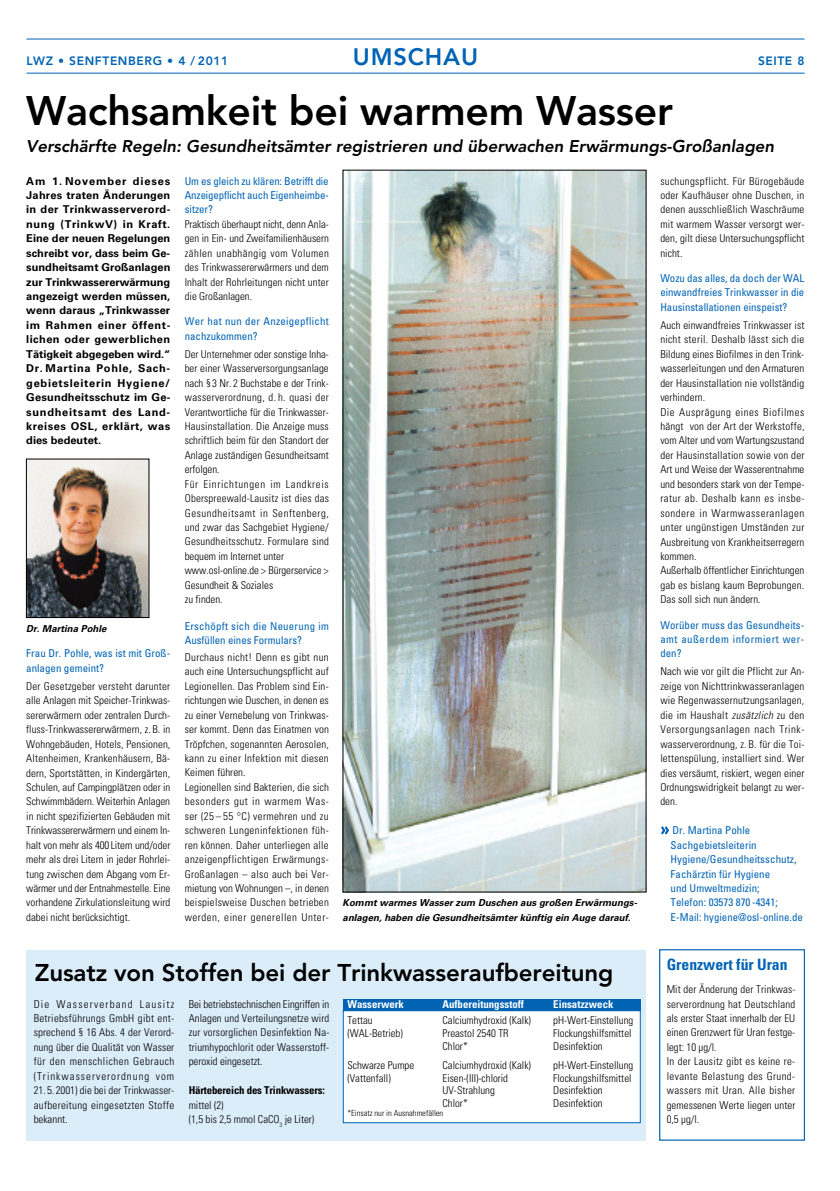
<style>
.page{position:relative;width:840px;height:1191px;background:#fff}
.page>*{position:absolute;margin:0;border:0;box-sizing:border-box;transform-origin:0 0}
.t1{font:800 40.8px "Avenir";letter-spacing:-.005em;color:#000}
.t2{font:800 24px "Avenir";letter-spacing:-.005em;color:#000}
.t3{font:800 23.6px "Avenir";letter-spacing:.035em;color:#0063b4}
.t4{font:italic 800 16.8px "Avenir";color:#000}
.t5{font:700 condensed 15.6px "Univers";color:#0063b4}
.t6{font:800 12px "Avenir";letter-spacing:.05em;color:#0063b4}
.t7{font:300 condensed 10.8px/14.4px "Univers";letter-spacing:.005em;color:#000;text-align:justify}
.t8{font:condensed 10.8px/14.4px "Univers";letter-spacing:.005em;color:#0063b4}
.t9{font:700 10.8px/14.4px "Univers";letter-spacing:.04em;color:#000;text-align:justify}
.t10{font:700 condensed 10.8px "Univers";color:#fff}
.t11{font:condensed 10.8px/14.4px "Univers";letter-spacing:.025em;color:#0063b4}
.t12{font:700 condensed 10.8px "Univers";letter-spacing:-.015em;color:#000}
.t13{font:italic 700 9.6px/14.4px "Univers";color:#000}
.t14{font:300 condensed 8.4px "Univers";color:#000}
.s1{font-style:italic}
</style>
<div class="page">
<hr style="left:26px;top:73px;width:778px;height:1px;background:#0063b4">
<hr style="left:26px;top:39px;width:778px;height:1px;background:#0063b4">
<img style="left:344px;top:172px;width:300px;height:718px">
<div style="left:26px;top:949px;width:619px;height:191px;background:#dcedfa"></div>
<div style="left:343px;top:1010px;width:297px;height:112px;background:#fff"></div>
<div style="left:343px;top:1010px;width:297px;height:113px;border:1px solid #0063b4"></div>
<div style="left:343px;top:998px;width:297px;height:12px;background:#0063b4"></div>
<img style="left:28px;top:461px;width:119px;height:154px">
<div style="left:26px;top:459px;width:123px;height:158px;border:1px solid #000"></div>
<div style="left:658px;top:949px;width:146px;height:191px;border:1px solid #0063b4"></div>
<svg style="left:661px;top:826px;width:7px;height:8px"></svg>
<p class="t6" style="left:26px;top:54px;width:203px">LWZ • senftenberg • 4 / 2011</p>
<h3 class="t3" style="left:353px;top:42px;width:127px">UMSCHAU</h3>
<p class="t6" style="left:757px;top:54px;width:48px">seIte 8</p>
<h1 class="t1" style="left:26px;top:86px;width:648px">Wachsamkeit bei warmem Wasser</h1>
<h3 class="t4" style="left:26px;top:137px;width:749px">Verschärfte Regeln: Gesundheitsämter registrieren und überwachen Erwärmungs-Großanlagen</h3>
<p class="t9" style="left:26px;top:174px;width:145px">Am 1. November dieses Jahres traten Änderungen in der Trinkwasserverord&shy;nung (TrinkwV) in Kraft.<br>Eine der neuen Regelungen schreibt vor, dass beim Ge&shy;sundheitsamt Großanlagen zur Trinkwassererwärmung angezeigt werden müssen, wenn daraus „Trinkwasser im Rahmen einer öffent&shy;lichen oder gewerblichen Tätigkeit abgegeben wird.“ Dr. Martina Pohle, Sach&shy;gebietsleiterin Hygiene/ Gesundheitsschutz im Ge&shy;sundheitsamt des Land&shy;kreises OSL, erklärt, was dies bedeutet.</p>
<p class="t7" style="left:660px;top:174px;width:146px">suchungspflicht. Für Bürogebäude oder Kaufhäuser ohne Duschen, in denen ausschließlich Waschräume mit warmem Wasser versorgt wer&shy;den, gilt diese Untersuchungspflicht nicht.</p>
<p class="t8" style="left:660px;top:271px;width:145px;text-align:justify">Wozu das alles, da doch der WAL einwandfreies Trinkwasser in die Hausinstallationen einspeist?</p>
<p class="t7" style="left:660px;top:318px;width:146px;text-align:left">Auch einwandfreies Trinkwasser ist nicht steril. Deshalb lässt sich die<br>Bildung eines Biofilmes in den Trink&shy;wasserleitungen und den Armaturen der Hausinstallation nie vollständig verhindern.<br>Die Ausprägung eines Biofilmes hängt von der Art der Werkstoffe, vom Alter und vom Wartungszustand der Hausinstallation sowie von der<br>Art und Weise der Wasserentnahme und besonders stark von der Tempe&shy;ratur ab. Deshalb kann es insbe&shy;sondere in Warmwasseranlagen unter ungünstigen Umständen zur<br>Ausbreitung von Krankheitserregern kommen.<br>Außerhalb öffentlicher Einrichtungen gab es bislang kaum Beprobungen.<br>Das soll sich nun ändern.</p>
<p class="t8" style="left:660px;top:617px;width:145px;text-align:justify">Worüber muss das Gesundheits&shy;amt außerdem informiert wer&shy;den?</p>
<p class="t7" style="left:660px;top:664px;width:146px">Nach wie vor gilt die Pflicht zur An&shy;zeige von Nichttrinkwasseranlagen wie Regenwassernutzungsanlagen, die im Haushalt <span class="s1">zusätzlich</span> zu den Versorgungsanlagen nach Trink&shy;wasserverordnung, z. B. für die Toi&shy;lettenspülung, installiert sind. Wer dies versäumt, riskiert, wegen einer Ordnungswidrigkeit belangt zu wer&shy;den.</p>
<p class="t8" style="left:670px;top:823px;width:134px">Dr. Martina Pohle<br>Sachgebietsleiterin<br>Hygiene/Gesundheitsschutz,<br>Fachärztin für Hygiene<br>und Umweltmedizin;<br>Telefon: 03573 870 -4341;<br>E-Mail: hygiene@osl-online.de</p>
<p class="t8" style="left:185px;top:173px;width:145px;text-align:justify">Um es gleich zu klären: Betrifft die Anzeigepflicht auch Eigenheimbe&shy;sitzer?</p>
<p class="t7" style="left:185px;top:217px;width:146px">Praktisch überhaupt nicht, denn Anla&shy;gen in Ein- und Zweifamilienhäusern zählen unabhängig vom Volumen des Trinkwassererwärmers und dem Inhalt der Rohrleitungen nicht unter die Großanlagen.</p>
<p class="t11" style="left:185px;top:314px;width:145px">Wer hat nun der Anzeigepflicht nachzukommen?</p>
<p class="t7" style="left:185px;top:347px;width:146px;text-align:left">Der Unternehmer oder sonstige Inha&shy;ber einer Wasserversorgungsanlage nach § 3 Nr. 2 Buchstabe e der Trink&shy;wasserverordnung, d. h. quasi der<br>Verantwortliche für die Trinkwasser-<br>Hausinstallation. Die Anzeige muss schriftlich beim für den Standort der<br>Anlage zuständigen Gesundheitsamt erfolgen.<br>Für Einrichtungen im Landkreis<br>Oberspreewald-Lausitz ist dies das<br>Gesundheitsamt in Senftenberg, und zwar das Sachgebiet Hygiene/<br>Gesundheitsschutz. Formulare sind bequem im Internet unter www.osl-online.de &gt; Bürgerservice &gt;<br>Gesundheit &amp; Soziales<br>zu finden.</p>
<p class="t8" style="left:185px;top:618px;width:145px">Erschöpft sich die Neuerung im<br>Ausfüllen eines Formulars?</p>
<p class="t7" style="left:185px;top:650px;width:146px;text-align:left">Durchaus nicht! Denn es gibt nun auch eine Untersuchungspflicht auf Legionellen. Das Problem sind Ein&shy;richtungen wie Duschen, in denen es zu einer Vernebelung von Trinkwas&shy;ser kommt. Denn das Einatmen von Tröpfchen, sogenannten Aerosolen, kann zu einer Infektion mit diesen Keimen führen.<br>Legionellen sind Bakterien, die sich besonders gut in warmem Was&shy;ser (25 – 55 °C) vermehren und zu schweren Lungeninfektionen füh&shy;ren können. Daher unterliegen alle anzeigenpflichtigen Erwärmungs-Großanlagen – also auch bei Ver&shy;mietung von Wohnungen –, in denen beispielsweise Duschen betrieben werden, einer generellen Unter-</p>
<p class="t13" style="left:26px;top:621px;width:82px">Dr. Martina Pohle</p>
<p class="t8" style="left:26px;top:646px;width:145px">Frau Dr. Pohle, was ist mit Groß&shy;anlagen gemeint?</p>
<p class="t7" style="left:26px;top:679px;width:145px">Der Gesetzgeber versteht darunter alle Anlagen mit Speicher-Trinkwas&shy;sererwärmern oder zentralen Durch&shy;fluss-Trinkwassererwärmern, z. B. in Wohngebäuden, Hotels, Pensionen, Altenheimen, Krankenhäusern, Bä&shy;dern, Sportstätten, in Kindergärten, Schulen, auf Campingplätzen oder in Schwimmbädern. Weiterhin Anlagen in nicht spezifizierten Gebäuden mit Trinkwassererwärmern und einem In&shy;halt von mehr als 400Litern und/oder mehr als drei Litern in jeder Rohrlei&shy;tung zwischen dem Abgang vom Er&shy;wärmer und der Entnahmestelle. Eine vorhandene Zirkulationsleitung wird dabei nicht berücksichtigt.</p>
<p class="t13" style="left:342px;top:896px;width:296px">Kommt warmes Wasser zum Duschen aus großen Erwärmungs&shy;anlagen, haben die Gesundheitsämter künftig ein Auge darauf.</p>
<h2 class="t2" style="left:35px;top:958px;width:580px">Zusatz von stoffen bei der trinkwasseraufbereitung</h2>
<p class="t10" style="left:347px;top:998px;width:58px">Wasserwerk</p>
<p class="t10" style="left:442px;top:998px;width:83px">Aufbereitungsstoff</p>
<p class="t10" style="left:553px;top:998px;width:62px">Einsatzzweck</p>
<p class="t7" style="left:347px;top:1013px;width:27px">Tettau</p>
<p class="t7" style="left:442px;top:1013px;width:90px">Calciumhydroxid (Kalk)</p>
<p class="t7" style="left:553px;top:1013px;width:81px">pH-Wert-Einstellung</p>
<p class="t7" style="left:347px;top:1026px;width:57px">(WAL-Betrieb)</p>
<p class="t7" style="left:442px;top:1026px;width:68px">Preastol 2540 TR</p>
<p class="t7" style="left:553px;top:1026px;width:80px">Flockungshilfsmittel</p>
<p class="t7" style="left:442px;top:1038px;width:27px">Chlor*</p>
<p class="t7" style="left:553px;top:1038px;width:51px">Desinfektion</p>
<p class="t7" style="left:347px;top:1058px;width:68px">Schwarze Pumpe</p>
<p class="t7" style="left:442px;top:1058px;width:90px">Calciumhydroxid (Kalk)</p>
<p class="t7" style="left:553px;top:1058px;width:81px">pH-Wert-Einstellung</p>
<p class="t7" style="left:347px;top:1070px;width:45px">(Vattenfall)</p>
<p class="t7" style="left:442px;top:1070px;width:67px">Eisen-(III)-chlorid</p>
<p class="t7" style="left:553px;top:1070px;width:80px">Flockungshilfsmittel</p>
<p class="t7" style="left:442px;top:1083px;width:54px">UV-Strahlung</p>
<p class="t7" style="left:553px;top:1083px;width:51px">Desinfektion</p>
<p class="t7" style="left:442px;top:1096px;width:27px">Chlor*</p>
<p class="t7" style="left:553px;top:1096px;width:51px">Desinfektion</p>
<p class="t14" style="left:347px;top:1108px;width:97px">*Einsatz nur in Ausnahmefällen</p>
<h3 class="t5" style="left:666px;top:955px;width:122px">Grenzwert für Uran</h3>
<p class="t7" style="left:666px;top:982px;width:130px;text-align:left">Mit der Änderung der Trinkwas&shy;serverordnung hat Deutschland als erster Staat innerhalb der EU einen Grenzwert für Uran festge&shy;legt: 10 µg/l.<br>In der Lausitz gibt es keine re&shy;levante Belastung des Grund&shy;wassers mit Uran. Alle bisher gemessenen Werte liegen unter<br>0,5 µg/l.</p>
<p class="t7" style="left:189px;top:996px;width:142px">Bei betriebstechnischen Eingriffen in Anlagen und Verteilungsnetze wird zur vorsorglichen Desinfektion Na&shy;triumhypochlorit oder Wasserstoff&shy;per oxid eingesetzt.</p>
<p class="t12" style="left:189px;top:1083px;width:137px">Härtebereich des Trinkwassers:</p>
<p class="t7" style="left:189px;top:1097px;width:127px">mittel (2)<br>(1,5 bis 2,5 mmol CaCO<sub>3</sub> je Liter)</p>
<p class="t7" style="left:34px;top:996px;width:142px">Die Wasserverband Lausitz Betriebsführungs GmbH gibt ent&shy;sprechend § 16 Abs. 4 der Verord&shy;nung über die Qualität von Wasser für den menschlichen Gebrauch (Trinkwasserverordnung vom</p>
<p class="t7" style="left:34px;top:1083px;width:142px">21. 5. 2001) die bei der Trinkwasser&shy;aufbereitung eingesetzten Stoffe bekannt.</p>
</div>
